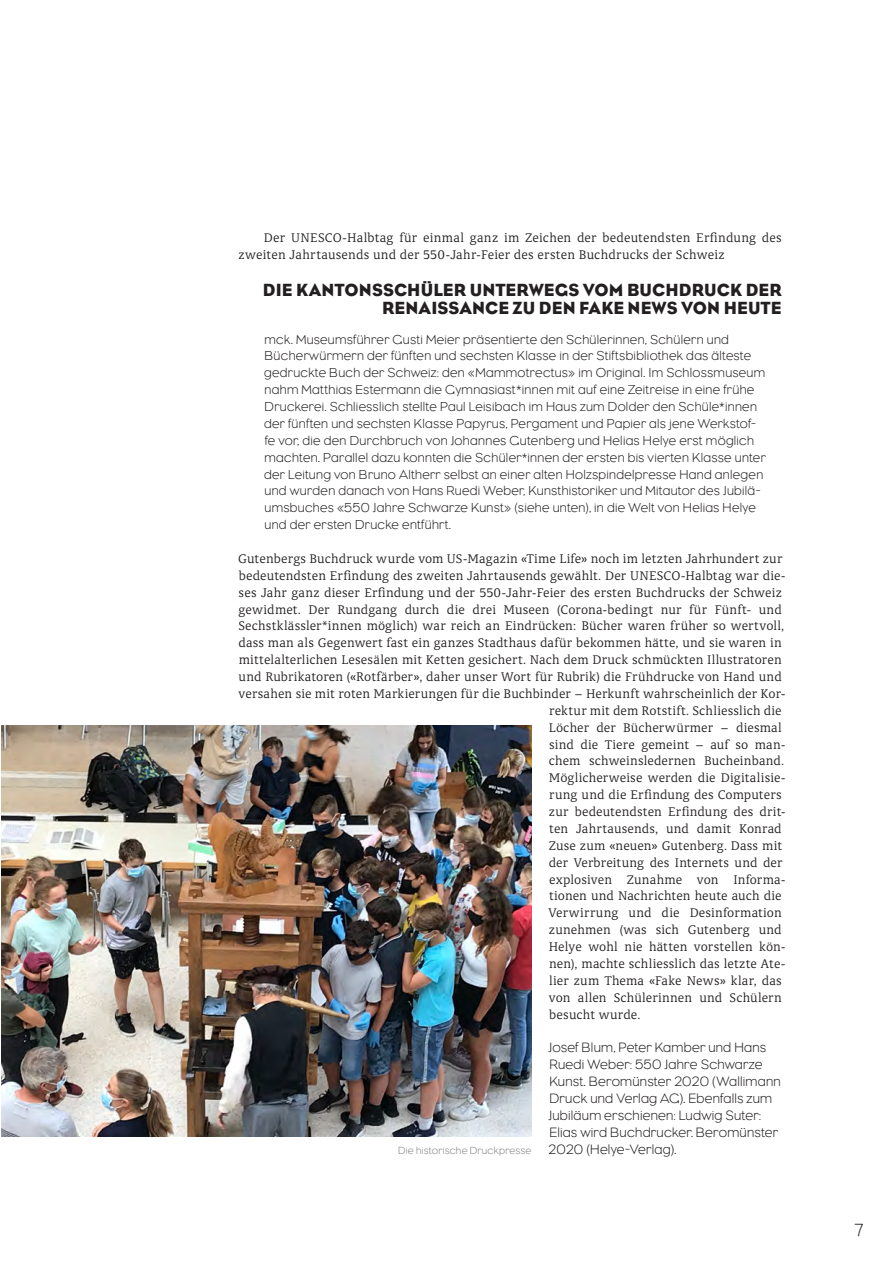
<style>
.page{position:relative;width:893px;height:1263px;background:#fff}
.page>*{position:absolute;margin:0;border:0;box-sizing:border-box;transform-origin:0 0}
.t1{font:18px/18px "Eagle";letter-spacing:.005em;color:#231f20;text-align:right}
.t2{font:300 18px "Eagle";color:#231f20}
.t3{font:300 13.8px/16.8px "Classic Round";letter-spacing:.01em;color:#231f20}
.t4{font:300 13.8px/16.8px "Eagle";letter-spacing:.015em;color:#231f20}
.t5{font:300 13.35px/16.8px "Eagle";letter-spacing:.02em;color:#231f20}
.t6{font:300 10.5px "Eagle";letter-spacing:.02em;color:#808285}
.s1{font-size:13.8px;color:#231f20}
</style>
<div class="page">
<img style="left:1px;top:725px;width:530px;height:412px">
<p class="t3" style="left:239px;top:229px;width:545px;text-indent:25px">Der UNESCO-Halbtag für einmal ganz im Zeichen der bedeutendsten Erfindung des zweiten Jahrtausends und der 550-Jahr-Feier des ersten Buchdrucks der Schweiz</p>
<h1 class="t1" style="left:263px;top:281px;width:521px">DIE KANTONSSCHÜLER UNTERWEGS VOM BUCHDRUCK DER<br>RENAISSANCE ZU DEN FAKE NEWS VON HEUTE</h1>
<p class="t5" style="left:264px;top:330px;width:503px">mck. Museumsführer Gusti Meier präsentierte den Schülerinnen, Schülern und Bücherwürmern der fünften und sechsten Klasse in der Stiftsbibliothek das älteste gedruckte Buch der Schweiz: den «Mammotrectus» im Original. Im Schlossmuseum nahm Matthias Estermann die Gymnasiast*innen mit auf eine Zeitreise in eine frühe Druckerei. Schliesslich stellte Paul Leisibach im Haus zum Dolder den Schüle*innen der fünften und sechsten Klasse Papyrus, Pergament und Papier als jene Werkstof&shy;fe vor, die den Durchbruch von Johannes Gutenberg und Helias Helye erst möglich machten. Parallel dazu konnten die Schüler*innen der ersten bis vierten Klasse unter der Leitung von Bruno Altherr selbst an einer alten Holzspindelpresse Hand anlegen und wurden danach von Hans Ruedi Weber, Kunsthistoriker und Mitautor des Jubilä&shy;umsbuches «550 Jahre Schwarze Kunst» (siehe unten), in die Welt von Helias Helye und der ersten Drucke entführt.</p>
<p class="t3" style="left:238px;top:550px;width:546px">Gutenbergs Buchdruck wurde vom US-Magazin «Time Life» noch im letzten Jahrhundert zur</p>
<p class="t3" style="left:239px;top:567px;width:548px">bedeutendsten Erfindung des zweiten Jahrtausends gewählt. Der UNESCO-Halbtag war die-</p>
<p class="t3" style="left:239px;top:584px;width:545px">ses Jahr ganz dieser Erfindung und der 550-Jahr-Feier des ersten Buchdrucks der Schweiz</p>
<p class="t3" style="left:239px;top:601px;width:545px">gewidmet. Der Rundgang durch die drei Museen (Corona-bedingt nur für Fünft- und</p>
<p class="t3" style="left:238px;top:618px;width:547px">Sechstklässler*innen möglich) war reich an Eindrücken: Bücher waren früher so wertvoll,</p>
<p class="t3" style="left:238px;top:634px;width:545px">dass man als Gegenwert fast ein ganzes Stadthaus dafür bekommen hätte, und sie waren in</p>
<p class="t3" style="left:239px;top:651px;width:545px">mittelalterlichen Lesesälen mit Ketten gesichert. Nach dem Druck schmückten Illustratoren</p>
<p class="t3" style="left:239px;top:668px;width:545px">und Rubrikatoren («Rotfärber», daher unser Wort für Rubrik) die Frühdrucke von Hand und</p>
<p class="t3" style="left:239px;top:685px;width:549px">versahen sie mit roten Markierungen für die Buchbinder – Herkunft wahrscheinlich der Kor-</p>
<p class="t3" style="left:549px;top:702px;width:234px">rektur mit dem Rotstift. Schliesslich die</p>
<p class="t3" style="left:549px;top:719px;width:235px">Löcher der Bücherwürmer – diesmal</p>
<p class="t3" style="left:549px;top:736px;width:238px">sind die Tiere gemeint – auf so man-</p>
<p class="t3" style="left:549px;top:753px;width:237px">chem schweinsledernen Bucheinband.</p>
<p class="t3" style="left:549px;top:769px;width:238px">Möglicherweise werden die Digitalisie-</p>
<p class="t3" style="left:549px;top:786px;width:234px">rung und die Erfindung des Computers</p>
<p class="t3" style="left:549px;top:803px;width:238px">zur bedeutendsten Erfindung des drit-</p>
<p class="t3" style="left:549px;top:820px;width:234px">ten Jahrtausends, und damit Konrad</p>
<p class="t3" style="left:549px;top:837px;width:235px">Zuse zum «neuen» Gutenberg. Dass mit</p>
<p class="t3" style="left:549px;top:854px;width:235px">der Verbreitung des Internets und der</p>
<p class="t3" style="left:549px;top:871px;width:237px">explosiven Zunahme von Informa-</p>
<p class="t3" style="left:549px;top:888px;width:234px">tionen und Nachrichten heute auch die</p>
<p class="t3" style="left:549px;top:904px;width:235px">Verwirrung und die Desinformation</p>
<p class="t3" style="left:549px;top:921px;width:234px">zunehmen (was sich Gutenberg und</p>
<p class="t3" style="left:549px;top:938px;width:238px">Helye wohl nie hätten vorstellen kön-</p>
<p class="t3" style="left:549px;top:955px;width:238px">nen), machte schliesslich das letzte Ate-</p>
<p class="t3" style="left:549px;top:972px;width:234px">lier zum Thema «Fake News» klar, das</p>
<p class="t3" style="left:549px;top:989px;width:234px">von allen Schülerinnen und Schülern</p>
<p class="t3" style="left:549px;top:1006px;width:93px">besucht wurde.</p>
<p class="t4" style="left:548px;top:1039px;width:234px">Josef Blum, Peter Kamber und Hans Ruedi Weber: 550 Jahre Schwarze Kunst. Beromünster 2020 (Wallimann Druck und Verlag AG). Ebenfalls zum Jubiläum erschienen: Ludwig Suter:<br>Elias wird Buchdrucker. Beromünster</p>
<p class="t6" style="left:398px;top:1143px;width:280px">Die historische Druckpresse <span class="s1">2020 (Helye-Verlag).</span></p>
<h1 class="t2" style="left:855px;top:1218px;width:10px">7</h1>
</div>
